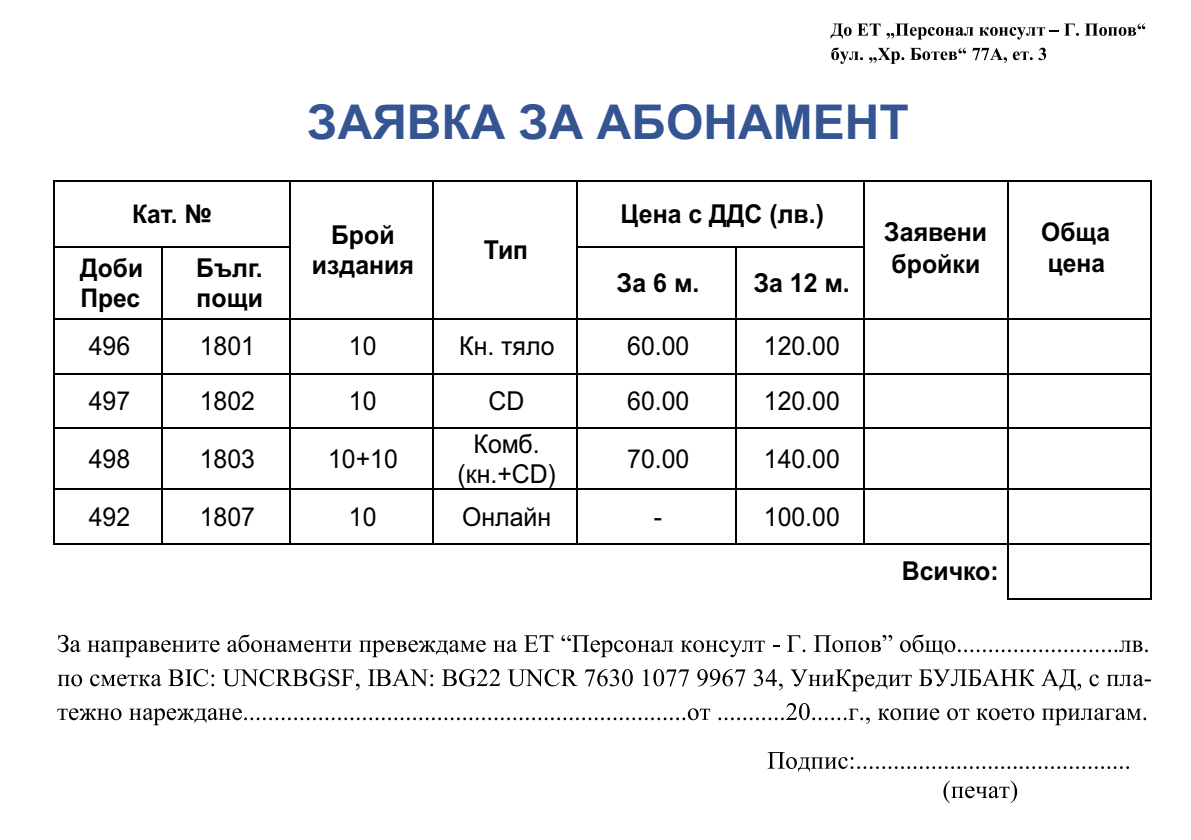
<style>
.page{position:relative;width:1191px;height:840px;background:#fff}
.page>*{position:absolute;margin:0;border:0;box-sizing:border-box;transform-origin:0 0}
.t1{font:700 48px "Arial";color:#345492}
.t2{font:26px/29.8px "Arial";color:#000;text-align:center;scale:.95 1}
.t3{font:700 26px/30px "Arial";color:#000;scale:.95 1}
.t4{font:700 25.8px "Arial";color:#000;scale:.95 1}
</style>
<div class="page">
<svg style="left:830px;top:24px;width:50px;height:15px"></svg>
<svg style="left:886px;top:23px;width:259px;height:17px"></svg>
<svg style="left:831px;top:48px;width:32px;height:16px"></svg>
<svg style="left:869px;top:48px;width:97px;height:16px"></svg>
<svg style="left:972px;top:48px;width:74px;height:15px"></svg>
<svg style="left:58px;top:634px;width:707px;height:23px"></svg>
<svg style="left:787px;top:634px;width:360px;height:20px"></svg>
<svg style="left:58px;top:674px;width:104px;height:12px"></svg>
<svg style="left:168px;top:669px;width:982px;height:22px"></svg>
<svg style="left:57px;top:703px;width:1035px;height:21px"></svg>
<svg style="left:1094px;top:708px;width:52px;height:11px"></svg>
<svg style="left:767px;top:752px;width:362px;height:19px"></svg>
<svg style="left:943px;top:780px;width:74px;height:22px"></svg>
<hr style="left:54px;top:180px;width:235px;height:2px;background:#000">
<hr style="left:290px;top:180px;width:143px;height:2px;background:#000">
<hr style="left:434px;top:180px;width:142px;height:2px;background:#000">
<hr style="left:577px;top:180px;width:286px;height:2px;background:#000">
<hr style="left:864px;top:180px;width:143px;height:2px;background:#000">
<hr style="left:1008px;top:180px;width:142px;height:2px;background:#000">
<hr style="left:53px;top:182px;width:1px;height:65px;background:#000">
<hr style="left:289px;top:182px;width:1px;height:65px;background:#000">
<hr style="left:433px;top:182px;width:1px;height:65px;background:#000">
<hr style="left:576px;top:182px;width:1px;height:65px;background:#000">
<hr style="left:863px;top:182px;width:1px;height:65px;background:#000">
<hr style="left:1007px;top:182px;width:1px;height:65px;background:#000">
<hr style="left:1150px;top:182px;width:1px;height:65px;background:#000">
<hr style="left:54px;top:247px;width:107px;height:1px;background:#000">
<hr style="left:162px;top:247px;width:127px;height:1px;background:#000">
<hr style="left:577px;top:247px;width:159px;height:1px;background:#000">
<hr style="left:737px;top:247px;width:126px;height:1px;background:#000">
<hr style="left:53px;top:248px;width:1px;height:70px;background:#000">
<hr style="left:161px;top:248px;width:1px;height:70px;background:#000">
<hr style="left:289px;top:248px;width:1px;height:70px;background:#000">
<hr style="left:433px;top:248px;width:1px;height:70px;background:#000">
<hr style="left:576px;top:248px;width:1px;height:70px;background:#000">
<hr style="left:736px;top:248px;width:1px;height:70px;background:#000">
<hr style="left:863px;top:248px;width:1px;height:70px;background:#000">
<hr style="left:1007px;top:248px;width:1px;height:70px;background:#000">
<hr style="left:1150px;top:248px;width:1px;height:70px;background:#000">
<hr style="left:54px;top:318px;width:107px;height:1px;background:#000">
<hr style="left:162px;top:318px;width:127px;height:1px;background:#000">
<hr style="left:290px;top:318px;width:143px;height:1px;background:#000">
<hr style="left:434px;top:318px;width:142px;height:1px;background:#000">
<hr style="left:577px;top:318px;width:159px;height:1px;background:#000">
<hr style="left:737px;top:318px;width:126px;height:1px;background:#000">
<hr style="left:864px;top:318px;width:143px;height:1px;background:#000">
<hr style="left:1008px;top:318px;width:142px;height:1px;background:#000">
<hr style="left:53px;top:319px;width:1px;height:54px;background:#000">
<hr style="left:161px;top:319px;width:1px;height:54px;background:#000">
<hr style="left:289px;top:319px;width:1px;height:54px;background:#000">
<hr style="left:433px;top:319px;width:1px;height:54px;background:#000">
<hr style="left:576px;top:319px;width:1px;height:54px;background:#000">
<hr style="left:736px;top:319px;width:1px;height:54px;background:#000">
<hr style="left:863px;top:319px;width:1px;height:54px;background:#000">
<hr style="left:1007px;top:319px;width:1px;height:54px;background:#000">
<hr style="left:1150px;top:319px;width:1px;height:54px;background:#000">
<hr style="left:54px;top:373px;width:107px;height:1px;background:#000">
<hr style="left:162px;top:373px;width:127px;height:1px;background:#000">
<hr style="left:290px;top:373px;width:143px;height:1px;background:#000">
<hr style="left:434px;top:373px;width:142px;height:1px;background:#000">
<hr style="left:577px;top:373px;width:159px;height:1px;background:#000">
<hr style="left:737px;top:373px;width:126px;height:1px;background:#000">
<hr style="left:864px;top:373px;width:143px;height:1px;background:#000">
<hr style="left:1008px;top:373px;width:142px;height:1px;background:#000">
<hr style="left:53px;top:374px;width:1px;height:53px;background:#000">
<hr style="left:161px;top:374px;width:1px;height:53px;background:#000">
<hr style="left:289px;top:374px;width:1px;height:53px;background:#000">
<hr style="left:433px;top:374px;width:1px;height:53px;background:#000">
<hr style="left:576px;top:374px;width:1px;height:53px;background:#000">
<hr style="left:736px;top:374px;width:1px;height:53px;background:#000">
<hr style="left:863px;top:374px;width:1px;height:53px;background:#000">
<hr style="left:1007px;top:374px;width:1px;height:53px;background:#000">
<hr style="left:1150px;top:374px;width:1px;height:53px;background:#000">
<hr style="left:54px;top:427px;width:107px;height:1px;background:#000">
<hr style="left:162px;top:427px;width:127px;height:1px;background:#000">
<hr style="left:290px;top:427px;width:143px;height:1px;background:#000">
<hr style="left:434px;top:427px;width:142px;height:1px;background:#000">
<hr style="left:577px;top:427px;width:159px;height:1px;background:#000">
<hr style="left:737px;top:427px;width:126px;height:1px;background:#000">
<hr style="left:864px;top:427px;width:143px;height:1px;background:#000">
<hr style="left:1008px;top:427px;width:142px;height:1px;background:#000">
<hr style="left:53px;top:428px;width:1px;height:60px;background:#000">
<hr style="left:161px;top:428px;width:1px;height:60px;background:#000">
<hr style="left:289px;top:428px;width:1px;height:60px;background:#000">
<hr style="left:433px;top:428px;width:1px;height:60px;background:#000">
<hr style="left:576px;top:428px;width:1px;height:60px;background:#000">
<hr style="left:736px;top:428px;width:1px;height:60px;background:#000">
<hr style="left:863px;top:428px;width:1px;height:60px;background:#000">
<hr style="left:1007px;top:428px;width:1px;height:60px;background:#000">
<hr style="left:1150px;top:428px;width:1px;height:60px;background:#000">
<hr style="left:54px;top:488px;width:107px;height:1px;background:#000">
<hr style="left:162px;top:488px;width:127px;height:1px;background:#000">
<hr style="left:290px;top:488px;width:143px;height:1px;background:#000">
<hr style="left:434px;top:488px;width:142px;height:1px;background:#000">
<hr style="left:577px;top:488px;width:159px;height:1px;background:#000">
<hr style="left:737px;top:488px;width:126px;height:1px;background:#000">
<hr style="left:864px;top:488px;width:143px;height:1px;background:#000">
<hr style="left:1008px;top:488px;width:142px;height:1px;background:#000">
<hr style="left:53px;top:489px;width:1px;height:54px;background:#000">
<hr style="left:161px;top:489px;width:1px;height:54px;background:#000">
<hr style="left:289px;top:489px;width:1px;height:54px;background:#000">
<hr style="left:433px;top:489px;width:1px;height:54px;background:#000">
<hr style="left:576px;top:489px;width:1px;height:54px;background:#000">
<hr style="left:736px;top:489px;width:1px;height:54px;background:#000">
<hr style="left:863px;top:489px;width:1px;height:54px;background:#000">
<hr style="left:1007px;top:489px;width:1px;height:54px;background:#000">
<hr style="left:1150px;top:489px;width:1px;height:54px;background:#000">
<hr style="left:56px;top:543px;width:105px;height:1px;background:#000">
<hr style="left:164px;top:543px;width:125px;height:1px;background:#000">
<hr style="left:291px;top:543px;width:142px;height:1px;background:#000">
<hr style="left:435px;top:543px;width:141px;height:1px;background:#000">
<hr style="left:578px;top:543px;width:158px;height:1px;background:#000">
<hr style="left:738px;top:543px;width:125px;height:1px;background:#000">
<hr style="left:864px;top:543px;width:143px;height:1px;background:#000">
<hr style="left:1008px;top:543px;width:142px;height:1px;background:#000">
<hr style="left:1007px;top:544px;width:1px;height:53px;background:#000">
<hr style="left:1008px;top:597px;width:142px;height:2px;background:#000">
<hr style="left:1150px;top:544px;width:1px;height:53px;background:#000">
<h1 class="t1" style="left:307px;top:104px;width:603px">ЗАЯВКА ЗА АБОНАМЕНТ</h1>
<p class="t3" style="left:620px;top:201px;width:216px">Цена с ДДС (лв.)</p>
<p class="t4" style="left:132px;top:204px;width:86px">Кат. №</p>
<p class="t3" style="left:884px;top:218px;width:110px;line-height:31.8px">Заявени бройки</p>
<p class="t4" style="left:1041px;top:222px;width:74px">Обща</p>
<p class="t3" style="left:312px;top:222px;width:109px;text-align:center">Брой издания</p>
<p class="t3" style="left:484px;top:237px;width:48px">Тип</p>
<p class="t4" style="left:80px;top:258px;width:68px">Доби</p>
<p class="t4" style="left:1047px;top:253px;width:62px">цена</p>
<p class="t4" style="left:80px;top:288px;width:64px">Прес</p>
<p class="t3" style="left:196px;top:255px;width:72px">Бълг. пощи</p>
<p class="t3" style="left:617px;top:270px;width:88px">За 6 м.</p>
<p class="t3" style="left:753px;top:270px;width:103px">За 12 м.</p>
<p class="t2" style="left:89px;top:333px;width:45px">496</p>
<p class="t2" style="left:200px;top:333px;width:60px">1801</p>
<p class="t2" style="left:349px;top:333px;width:31px">10</p>
<p class="t2" style="left:459px;top:333px;width:102px">Кн. тяло</p>
<p class="t2" style="left:627px;top:333px;width:67px">60.00</p>
<p class="t2" style="left:764px;top:333px;width:81px">120.00</p>
<p class="t2" style="left:89px;top:388px;width:45px">497</p>
<p class="t2" style="left:200px;top:388px;width:60px">1802</p>
<p class="t2" style="left:349px;top:388px;width:31px">10</p>
<p class="t2" style="left:488px;top:388px;width:39px">CD</p>
<p class="t2" style="left:627px;top:388px;width:67px">60.00</p>
<p class="t2" style="left:764px;top:388px;width:81px">120.00</p>
<p class="t2" style="left:89px;top:446px;width:45px">498</p>
<p class="t2" style="left:200px;top:446px;width:60px">1803</p>
<p class="t2" style="left:328px;top:446px;width:75px">10+10</p>
<p class="t2" style="left:457px;top:431px;width:105px">Комб. (кн.+CD)</p>
<p class="t2" style="left:627px;top:446px;width:67px">70.00</p>
<p class="t2" style="left:764px;top:446px;width:81px">140.00</p>
<p class="t2" style="left:89px;top:504px;width:45px">492</p>
<p class="t2" style="left:200px;top:504px;width:60px">1807</p>
<p class="t2" style="left:349px;top:504px;width:31px">10</p>
<p class="t2" style="left:462px;top:504px;width:95px">Онлайн</p>
<p class="t2" style="left:654px;top:504px;width:10px">-</p>
<p class="t2" style="left:764px;top:504px;width:81px">100.00</p>
<p class="t3" style="left:901px;top:558px;width:104px">Всичко:</p>
</div>
